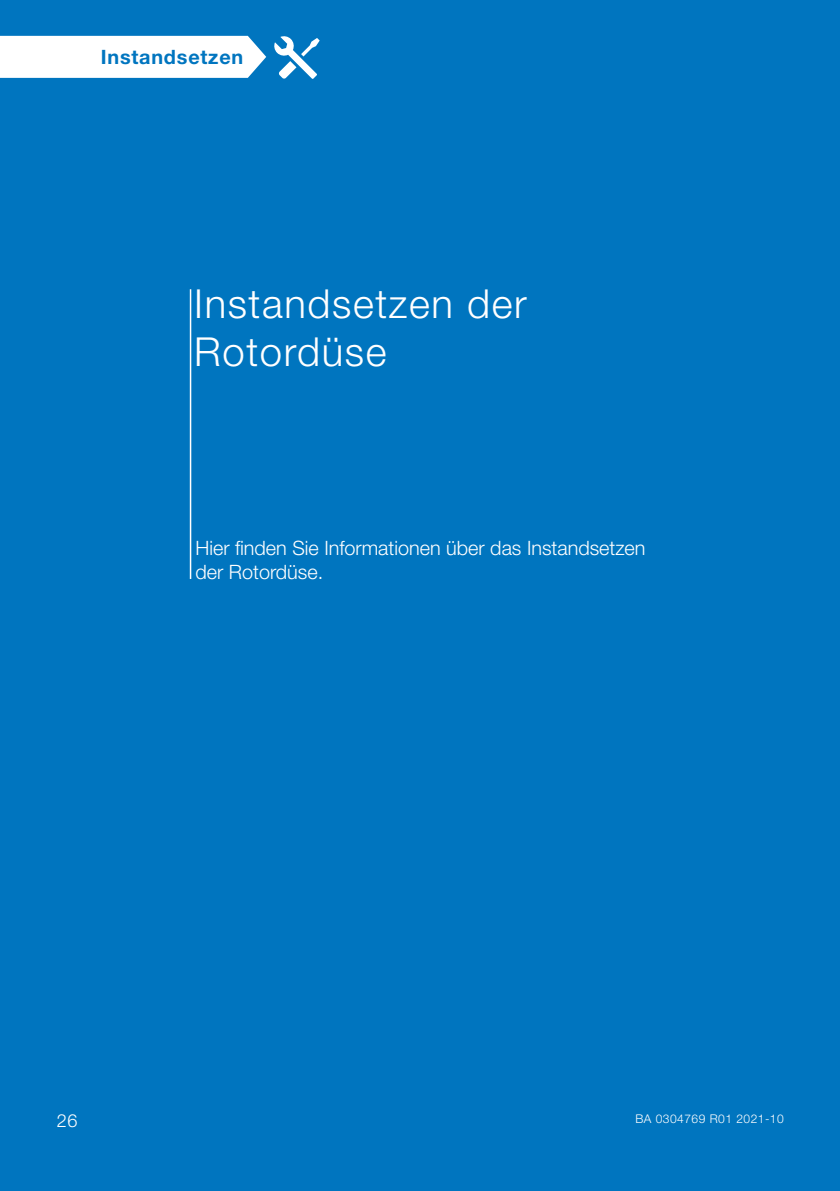
<style>
.page{position:relative;width:840px;height:1191px;background:#fff}
.page>*{position:absolute;margin:0;border:0;box-sizing:border-box;transform-origin:0 0}
.t1{font:300 40px/48px "Helvetica Neue LT Std";letter-spacing:.04em;color:#fff}
.t2{font:300 19.8px/23.8px "Helvetica Neue LT Std";color:#fff}
.t3{font:700 19.8px "Helvetica Neue LT Std";letter-spacing:.04em;color:#0075bf}
.t4{font:300 18px "Helvetica Neue LT Std";color:#fff}
.t5{font:300 12px "Helvetica Neue LT Std";letter-spacing:.04em;color:#fff}
</style>
<div class="page">
<div style="left:0;top:0;width:839px;height:1191px;background:#0075bf"></div>
<div style="left:0;top:36px;width:266px;height:42px;background:#fff"></div>
<svg style="left:274px;top:36px;width:45px;height:43px"></svg>
<hr style="left:190px;top:289px;width:1px;height:290px;background:#fff">
<p class="t3" style="left:101px;top:45px;width:144px">Instandsetzen</p>
<h1 class="t1" style="left:194px;top:279px;width:334px">Instandsetzen der<br>Rotordüse</h1>
<p class="t2" style="left:195px;top:535px;width:451px">Hier finden Sie Informationen über das Instandsetzen der Rotordüse.</p>
<p class="t4" style="left:57px;top:1109px;width:22px">26</p>
<p class="t5" style="left:635px;top:1111px;width:150px">BA 0304769 R01 2021-10</p>
</div>
